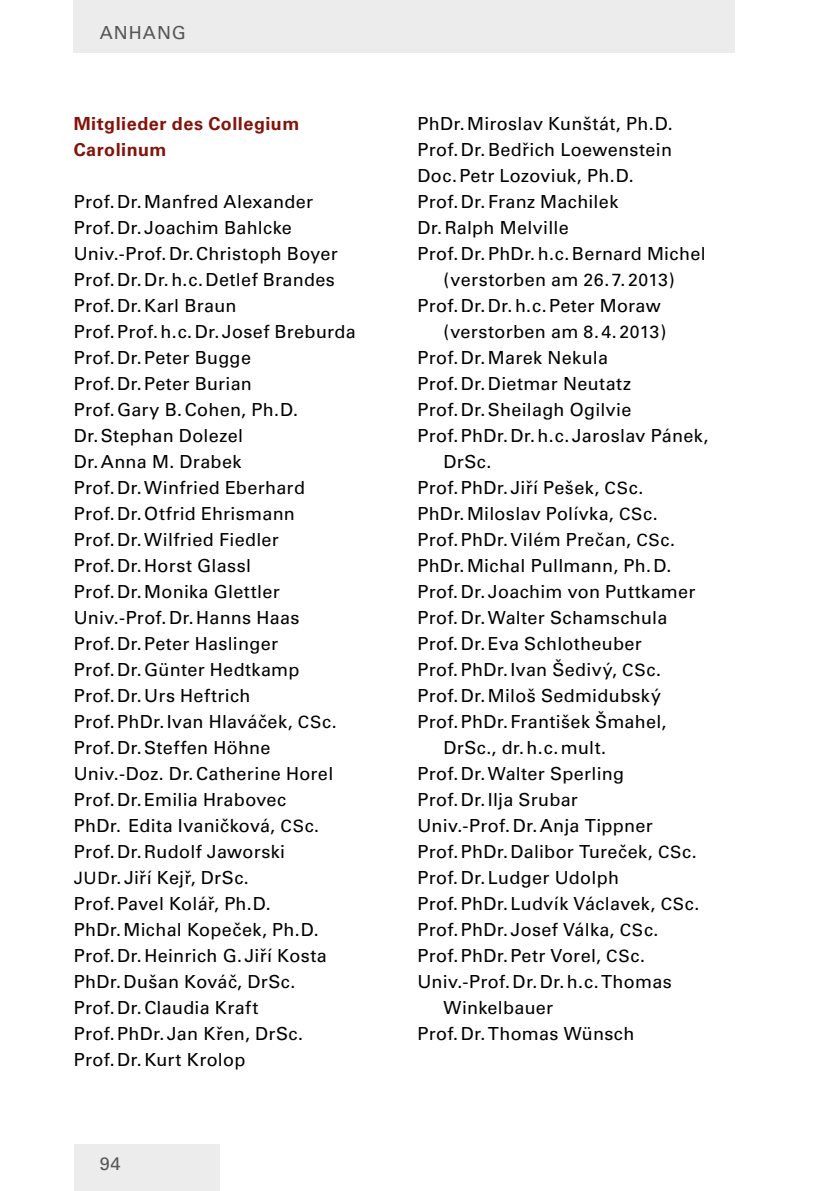
<style>
.page{position:relative;width:840px;height:1191px;background:#fff}
.page>*{position:absolute;margin:0;border:0;box-sizing:border-box;transform-origin:0 0}
.t1{font:18px/26px "Univers LT Pro 55 Roman";letter-spacing:.015em;color:#000}
.t2{font:700 18px/26px "Univers LT Pro 65";letter-spacing:.025em;color:#83140b}
.t3{font:18px "Univers LT Pro 55 Roman";color:#565656}
.s1{font-size:17px}
.s2{font-size:17.6px}
</style>
<div class="page">
<div style="left:74px;top:1144px;width:145px;height:47px;background:#ececed"></div>
<div style="left:74px;top:0;width:660px;height:52px;background:#ececed"></div>
<p class="t3" style="left:100px;top:22px;width:15px">Anh</p>
<p class="t3" style="left:143px;top:22px;width:28px">ang</p>
<p class="t2" style="left:74px;top:111px;width:227px">Mitglieder des Collegium<br>Carolinum</p>
<p class="t1" style="left:74px;top:189px;width:283px">Prof. Dr.Manfred Alexander<br>Prof. Dr.Joachim Bahlcke<br>Univ.-Prof. Dr.Christoph Boyer<br>Prof. Dr. Dr.h.c. Detlef Brandes<br>Prof. Dr.Karl Braun<br>Prof.Prof.h.c. Dr.Josef Breburda<br>Prof. Dr.Peter Bugge<br>Prof. Dr.Peter Burian<br>Prof.Gary B.Cohen, Ph. D.<br>Dr.Stephan Dolezel<br>Dr. Anna M. Drabek<br>Prof. Dr.Winfried Eberhard<br>Prof. Dr. Otfrid Ehrismann<br>Prof. Dr.Wilfried Fiedler<br>Prof. Dr.Horst Glassl<br>Prof. Dr.Monika Glettler<br>Univ.-Prof. Dr.Hanns Haas<br>Prof. Dr.Peter Haslinger<br>Prof. Dr.Günter Hedtkamp<br>Prof. D r.Urs Heftrich<br>Prof.PhDr. Ivan Hlaváček, <span class="s1">CS</span>c.<br>Prof. D r.Steffen Höhne<br>Univ.-Doz. Dr.Catherine Horel<br>Prof. Dr.Emilia Hrabovec<br>PhDr. Edita Ivaničková, <span class="s1">CS</span>c.<br>Prof. Dr. Rudolf Jaworski<br><span class="s1">JUD</span>r.Jiří Kejř, DrSc.<br>Prof.Pavel Kolář, Ph. D.<br>PhDr.Michal Kopeček, Ph. D.<br>Prof. Dr.Heinrich G.Jiří Kosta<br>PhDr. Dušan Kováč, DrSc.<br>Prof. Dr.Claudia Kraft<br>Prof.PhDr.Jan Křen, DrSc.<br>Prof. D r.Kurt Krolop</p>
<p class="t3" style="left:100px;top:1153px;width:22px">94</p>
<p class="t1" style="left:417px;top:111px;width:256px">PhDr.Miroslav Kunštát, Ph. D.</p>
<p class="t1" style="left:417px;top:137px;width:256px">Prof. Dr.Bedřich Loewenstein</p>
<p class="t1" style="left:417px;top:163px;width:217px">Doc.Petr Lozoviuk, Ph. D.</p>
<p class="t1" style="left:417px;top:189px;width:202px">Prof. Dr.Franz Machilek</p>
<p class="t1" style="left:417px;top:215px;width:153px">Dr. Ralph Melville</p>
<p class="t1" style="left:417px;top:241px;width:289px">Prof. Dr.PhDr.h.c.Bernard Michel</p>
<p class="t1" style="left:443px;top:267px;width:233px">(verstorben am <span class="s2">26</span>.<span class="s2">7</span>.<span class="s2">2013</span>)</p>
<p class="t1" style="left:417px;top:293px;width:245px">Prof. Dr. Dr.h.c.Peter Moraw</p>
<p class="t1" style="left:443px;top:319px;width:224px">(verstorben am <span class="s2">8</span>.<span class="s2">4</span>.<span class="s2">2013</span>)</p>
<p class="t1" style="left:417px;top:345px;width:192px">Prof. Dr.Marek Nekula</p>
<p class="t1" style="left:417px;top:371px;width:215px">Prof. Dr. Dietmar Neutatz</p>
<p class="t1" style="left:417px;top:397px;width:215px">Prof. Dr.Sheilagh Ogilvie</p>
<p class="t1" style="left:417px;top:423px;width:292px">Prof.PhDr. Dr.h.c.Jaroslav Pánek,</p>
<p class="t1" style="left:443px;top:449px;width:49px">DrSc.</p>
<p class="t1" style="left:417px;top:475px;width:227px">Prof.PhDr.Jiří Pešek, <span class="s1">CS</span>c.</p>
<p class="t1" style="left:417px;top:501px;width:242px">PhDr.Miloslav Polívka, <span class="s1">CS</span>c.</p>
<p class="t1" style="left:417px;top:527px;width:259px">Prof.PhDr.Vilém Prečan, <span class="s1">CS</span>c.</p>
<p class="t1" style="left:417px;top:553px;width:255px">PhDr.Michal Pullmann, Ph. D.</p>
<p class="t1" style="left:417px;top:579px;width:279px">Prof. Dr.Joachim von Puttkamer</p>
<p class="t1" style="left:417px;top:605px;width:251px">Prof. Dr.Walter Schamschula</p>
<p class="t1" style="left:417px;top:631px;width:226px">Prof. Dr.Eva Schlotheuber</p>
<p class="t1" style="left:417px;top:657px;width:245px">Prof.PhDr. Ivan Šedivý, <span class="s1">CS</span>c.</p>
<p class="t1" style="left:417px;top:683px;width:245px">Prof. Dr.Miloš Sedmidubský</p>
<p class="t1" style="left:417px;top:709px;width:250px">Prof.PhDr.František Šmahel,</p>
<p class="t1" style="left:443px;top:735px;width:164px">DrSc., dr.h.c.mult.</p>
<p class="t1" style="left:417px;top:761px;width:208px">Prof. Dr.Walter Sperling</p>
<p class="t1" style="left:417px;top:787px;width:162px">Prof. Dr. I lja Srubar</p>
<p class="t1" style="left:417px;top:813px;width:237px">Univ.-Prof. Dr. Anja Tippner</p>
<p class="t1" style="left:417px;top:839px;width:281px">Prof.PhDr. Dalibor Tureček, <span class="s1">CS</span>c.</p>
<p class="t1" style="left:417px;top:865px;width:203px">Prof. Dr. Ludger Udolph</p>
<p class="t1" style="left:417px;top:891px;width:283px">Prof.PhDr. Ludvík Václavek, <span class="s1">CS</span>c.</p>
<p class="t1" style="left:417px;top:917px;width:242px">Prof.PhDr.Josef Válka, <span class="s1">CS</span>c.</p>
<p class="t1" style="left:417px;top:943px;width:229px">Prof.PhDr.Petr Vorel, <span class="s1">CS</span>c.</p>
<p class="t1" style="left:417px;top:969px;width:256px">Univ.-Prof. Dr. Dr.h.c. Thomas</p>
<p class="t1" style="left:443px;top:995px;width:111px">Winkelbauer</p>
<p class="t1" style="left:417px;top:1021px;width:218px">Prof. Dr. Thomas Wünsch</p>
</div>
